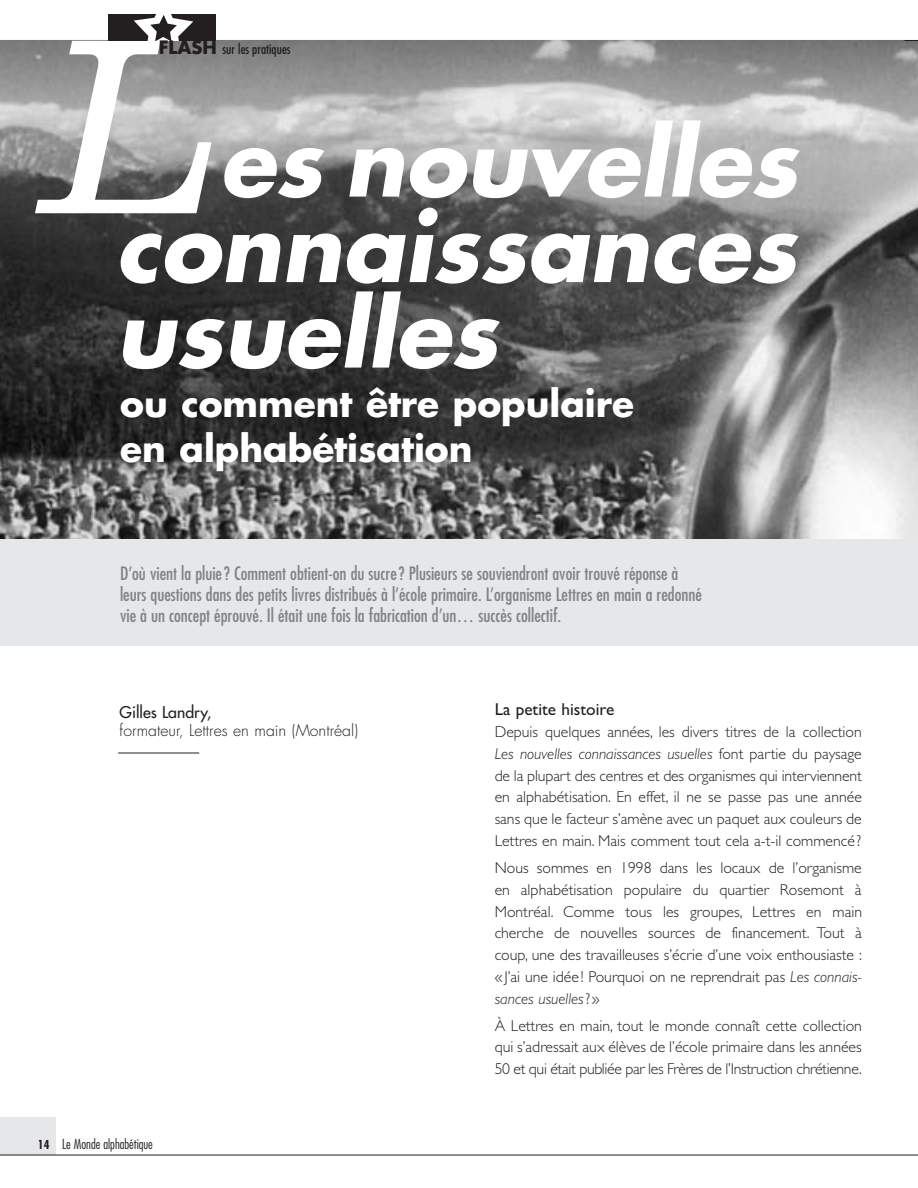
<style>
.page{position:relative;width:918px;height:1188px;background:#fff}
.page>*{position:absolute;margin:0;border:0;box-sizing:border-box;transform-origin:0 0}
.t1{font:italic 300 260.1px "Clarendon";color:#fff}
.t2{font:italic 700 91.8px/85.5px "Futura";color:#fff;text-align:justify}
.t3{font:700 36px/45px "Futura";color:#fff}
.t4{font:condensed 18px/21px "Futura";color:#808285}
.t5{font:17.25px "Gill Sans";color:#231f20}
.t6{font:300 15.75px/21.8px "Gill Sans";color:#231f20;text-align:justify}
.t7{font:300 15.75px "Futura";color:#231f20}
.t8{font:15.75px "Futura";color:#231f20}
.t9{font:300 condensed 13.5px "Futura";color:#231f20}
.t10{font:condensed 13.5px "Futura";color:#231f20}
.s1{font-weight:700;font-stretch:normal;font-size:18px}
.s2{font-weight:700;font-size:12px}
.s3{font-style:italic}
</style>
<div class="page">
<div style="left:0;top:1117px;width:56px;height:38px;background:#e6e7e9"></div>
<hr style="left:0;top:1155px;width:918px;height:1px;background:#231f20">
<img style="left:0;top:40px;width:918px;height:499px">
<svg style="left:904px;top:40px;width:14px;height:1px"></svg>
<div style="left:0;top:539px;width:918px;height:107px;background:#e6e7e9"></div>
<hr style="left:118px;top:753px;width:81px;height:1px;background:#231f20">
<div style="left:108px;top:14px;width:108px;height:27px;background:#231f20"></div>
<svg style="left:134px;top:14px;width:59px;height:27px"></svg>
<p class="t10" style="left:159px;top:43px;width:133px"><span class="s1">FLASH</span> sur les pratiques</p>
<h1 class="t1" style="left:31px;top:41px;width:223px">L</h1>
<h2 class="t2" style="left:115px;top:127px;width:684px;text-indent:104px">es nouvelles connaissances usuelles</h2>
<h3 class="t3" style="left:120px;top:385px;width:515px">ou comment être populaire en alphabétisation</h3>
<p class="t4" style="left:120px;top:564px;width:584px">D’où vient la pluie? Comment obtient-on du sucre? Plusieurs se souviendront avoir trouvé réponse à leurs questions dans des petits livres distribués à l’école primaire. L’organisme Lettres en main a redonné vie à un concept éprouvé. Il était une fois la fabrication d’un… succès collectif.</p>
<p class="t8" style="left:120px;top:704px;width:93px">Gilles Landry,</p>
<p class="t7" style="left:120px;top:723px;width:240px">formateur, Lettres en main (Montréal)</p>
<p class="t9" style="left:38px;top:1138px;width:116px"><span class="s2">14</span> Le Monde alphabétique</p>
<p class="t5" style="left:495px;top:699px;width:121px">La petite histoire</p>
<p class="t6" style="left:495px;top:721px;width:369px">Depuis quelques années, les divers titres de la collection <span class="s3">Les nouvelles connaissances usuelles</span> font partie du paysage de la plupart des centres et des organismes qui interviennent en alphabétisation. En effet, il ne se passe pas une année sans que le facteur s’amène avec un paquet aux couleurs de Lettres en main. Mais comment tout cela a-t-il commencé?</p>
<p class="t6" style="left:495px;top:857px;width:369px">Nous sommes en 1998 dans les locaux de l’organisme en alphabétisation populaire du quartier Rosemont à Montréal. Comme tous les groupes, Lettres en main cherche de nouvelles sources de financement. Tout à coup, une des travailleuses s’écrie d’une voix enthousiaste : «J’ai une idée! Pourquoi on ne reprendrait pas <span class="s3">Les connais&shy;sances usuelles</span>?»</p>
<p class="t6" style="left:495px;top:1014px;width:369px">À Lettres en main, tout le monde connaît cette collection qui s’adressait aux élèves de l’école primaire dans les années 50 et qui était publiée par les Frères de l’Instruction chrétienne.</p>
</div>
